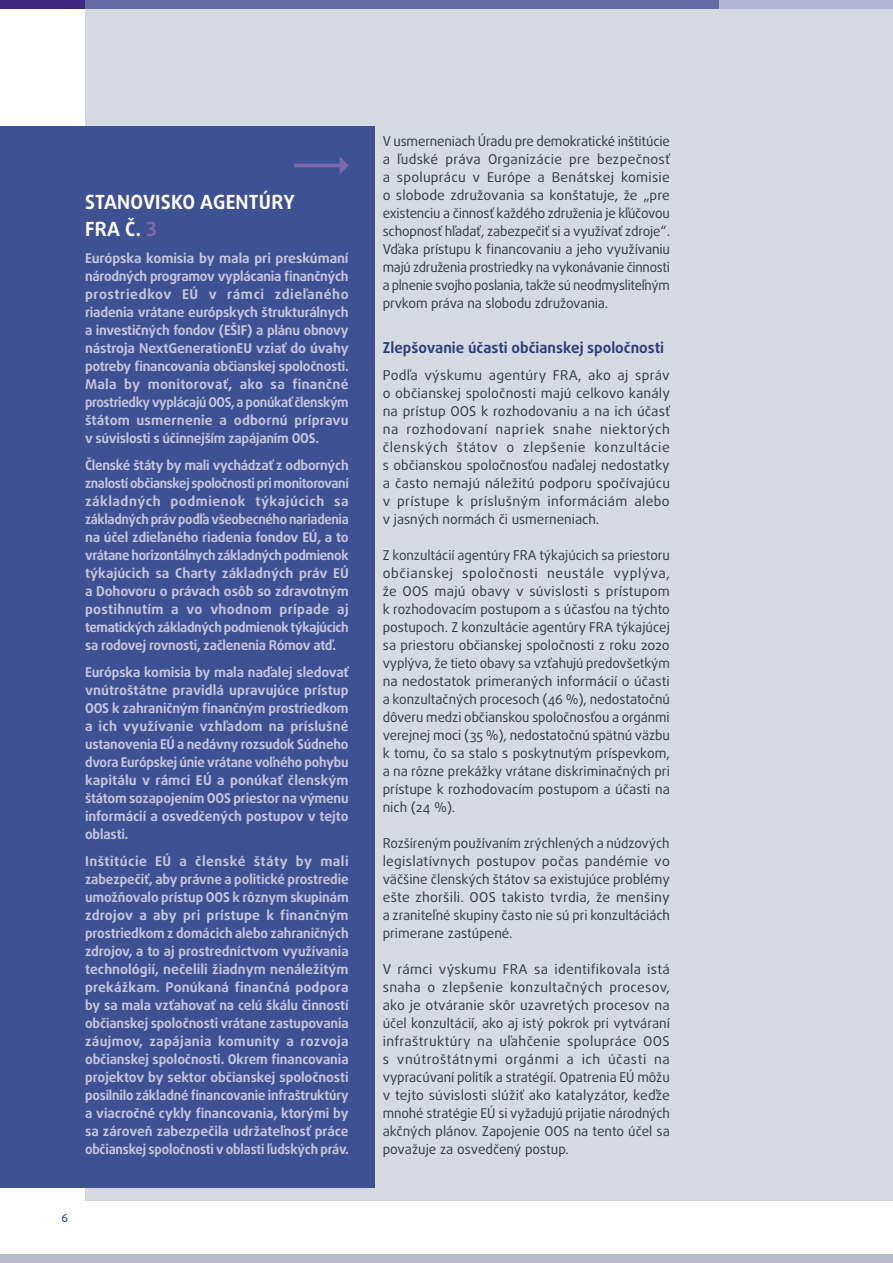
<style>
.page{position:relative;width:893px;height:1263px;background:#fff}
.page>*{position:absolute;margin:0;border:0;box-sizing:border-box;transform-origin:0 0}
.FRA_opinion_title{font:700 19.5px/27px "Daxline Pro";letter-spacing:.01em;color:#fff}
.key_findings_subtitl{font:700 15px "Daxline Pro";color:#2a3f79}
.body_text{font:13.5px/18px "Daxline Pro";color:#2f383f;text-align:justify}
.FRA_opinion_text{font:700 13.5px/18px "Daxline Pro";letter-spacing:-.015em;color:#c6c6df;text-align:justify}
.t1{font:500 11.25px "Daxline Pro";color:#3e5293}
.s1{color:#7e69ac}
</style>
<div class="page">
<div style="left:0;top:1254px;width:893px;height:9px;background:#b6bbca"></div>
<div style="left:393px;top:0;width:500px;height:10px;background:#b3b3d4"></div>
<div style="left:85px;top:0;width:634px;height:10px;background:#616ba5"></div>
<div style="left:0;top:0;width:85px;height:9px;background:#3f2682"></div>
<div style="left:85px;top:9px;width:808px;height:1192px;background:#d7d9e2"></div>
<div style="left:0;top:126px;width:374px;height:1062px;background:#3e5293"></div>
<svg style="left:294px;top:157px;width:55px;height:17px"></svg>
<p class="FRA_opinion_title" style="left:85px;top:188px;width:211px">STANOVISKO AGENTÚRY<br>FRA Č. <span class="s1">3</span></p>
<p class="FRA_opinion_text" style="left:85px;top:249px;width:265px">Európska komisia by mala pri preskúmaní národných programov vyplácania finančných prostriedkov EÚ v rámci zdieľaného riadenia vrátane európskych štrukturálnych a investičných fondov (EŠIF) a plánu obnovy nástroja NextGenerationEU vziať do úvahy potreby financovania občianskej spoločnosti.<br>Mala by monitorovať, ako sa finančné prostriedky vyplácajú OOS, a ponúkať členským štátom usmernenie a odbornú prípravu v súvislosti s účinnejším zapájaním OOS.</p>
<p class="FRA_opinion_text" style="left:85px;top:456px;width:265px">Členské štáty by mali vychádzať z odborných znalostí občianskej spoločnosti pri monitorovaní základných podmienok týkajúcich sa základných práv podľa všeobecného nariadenia na účel zdieľaného riadenia fondov EÚ, a to vrátane horizontálnych základných podmienok týkajúcich sa Charty základných práv EÚ a Dohovoru o právach osôb so zdravotným postihnutím a vo vhodnom prípade aj tematických základných podmienok týkajúcich sa rodovej rovnosti, začlenenia Rómov atď.</p>
<p class="FRA_opinion_text" style="left:85px;top:663px;width:265px">Európska komisia by mala naďalej sledovať vnútroštátne pravidlá upravujúce prístup OOS k zahraničným finančným prostriedkom a ich využívanie vzhľadom na príslušné ustanovenia EÚ a nedávny rozsudok Súdneho dvora Európskej únie vrátane voľného pohybu kapitálu v rámci EÚ a ponúkať členským štátom sozapojením OOS priestor na výmenu informácií a osvedčených postupov v tejto oblasti.</p>
<p class="FRA_opinion_text" style="left:85px;top:852px;width:265px">Inštitúcie EÚ a členské štáty by mali zabezpečiť, aby právne a politické prostredie umožňovalo prístup OOS k rôznym skupinám zdrojov a aby pri prístupe k finančným prostriedkom z domácich alebo zahraničných zdrojov, a to aj prostredníctvom využívania technológií, nečelili žiadnym nenáležitým prekážkam. Ponúkaná finančná podpora by sa mala vzťahovať na celú škálu činností občianskej spoločnosti vrátane zastupovania záujmov, zapájania komunity a rozvoja občianskej spoločnosti. Okrem financovania projektov by sektor občianskej spoločnosti posilnilo základné financovanie infraštruktúry a viacročné cykly financovania, ktorými by sa zároveň zabezpečila udržateľnosť práce občianskej spoločnosti v oblasti ľudských práv.</p>
<p class="t1" style="left:62px;top:1210px;width:8px">6</p>
<p class="body_text" style="left:383px;top:132px;width:289px">V usmerneniach Úradu pre demokratické inštitúcie a ľudské práva Organizácie pre bezpečnosť a spoluprácu v Európe a Benátskej komisie o slobode združovania sa konštatuje, že „pre existenciu a činnosť každého združenia je kľúčovou schopnosť hľadať, zabezpečiť si a využívať zdroje“.<br>Vďaka prístupu k financovaniu a jeho využívaniu majú združenia prostriedky na vykonávanie činnosti a plnenie svojho poslania, takže sú neodmysliteľným prvkom práva na slobodu združovania.</p>
<h2 class="key_findings_subtitl" style="left:383px;top:337px;width:283px">Zlepšovanie účasti občianskej spoločnosti</h2>
<p class="body_text" style="left:383px;top:366px;width:289px">Podľa výskumu agentúry FRA, ako aj správ o občianskej spoločnosti majú celkovo kanály na prístup OOS k rozhodovaniu a na ich účasť na rozhodovaní napriek snahe niektorých členských štátov o zlepšenie konzultácie s občianskou spoločnosťou naďalej nedostatky a často nemajú náležitú podporu spočívajúcu v prístupe k príslušným informáciám alebo v jasných normách či usmerneniach.</p>
<p class="body_text" style="left:383px;top:546px;width:289px">Z konzultácií agentúry FRA týkajúcich sa priestoru občianskej spoločnosti neustále vyplýva, že OOS majú obavy v súvislosti s prístupom k rozhodovacím postupom a s účasťou na týchto postupoch. Z konzultácie agentúry FRA týkajúcej sa priestoru občianskej spoločnosti z roku 2020 vyplýva, že tieto obavy sa vzťahujú predovšetkým na nedostatok primeraných informácií o účasti a konzultačných procesoch (46 %), nedostatočnú dôveru medzi občianskou spoločnosťou a orgánmi verejnej moci (35 %), nedostatočnú spätnú väzbu k tomu, čo sa stalo s poskytnutým príspevkom, a na rôzne prekážky vrátane diskriminačných pri prístupe k rozhodovacím postupom a účasti na nich (24 %).</p>
<p class="body_text" style="left:383px;top:834px;width:289px">Rozšíreným používaním zrýchlených a núdzových legislatívnych postupov počas pandémie vo väčšine členských štátov sa existujúce problémy ešte zhoršili. OOS takisto tvrdia, že menšiny a zraniteľné skupiny často nie sú pri konzultáciách primerane zastúpené.</p>
<p class="body_text" style="left:383px;top:960px;width:289px">V rámci výskumu FRA sa identifikovala istá snaha o zlepšenie konzultačných procesov, ako je otváranie skôr uzavretých procesov na účel konzultácií, ako aj istý pokrok pri vytváraní infraštruktúry na uľahčenie spolupráce OOS s vnútroštátnymi orgánmi a ich účasti na vypracúvaní politík a stratégií. Opatrenia EÚ môžu v tejto súvislosti slúžiť ako katalyzátor, keďže mnohé stratégie EÚ si vyžadujú prijatie národných akčných plánov. Zapojenie OOS na tento účel sa považuje za osvedčený postup.</p>
</div>
